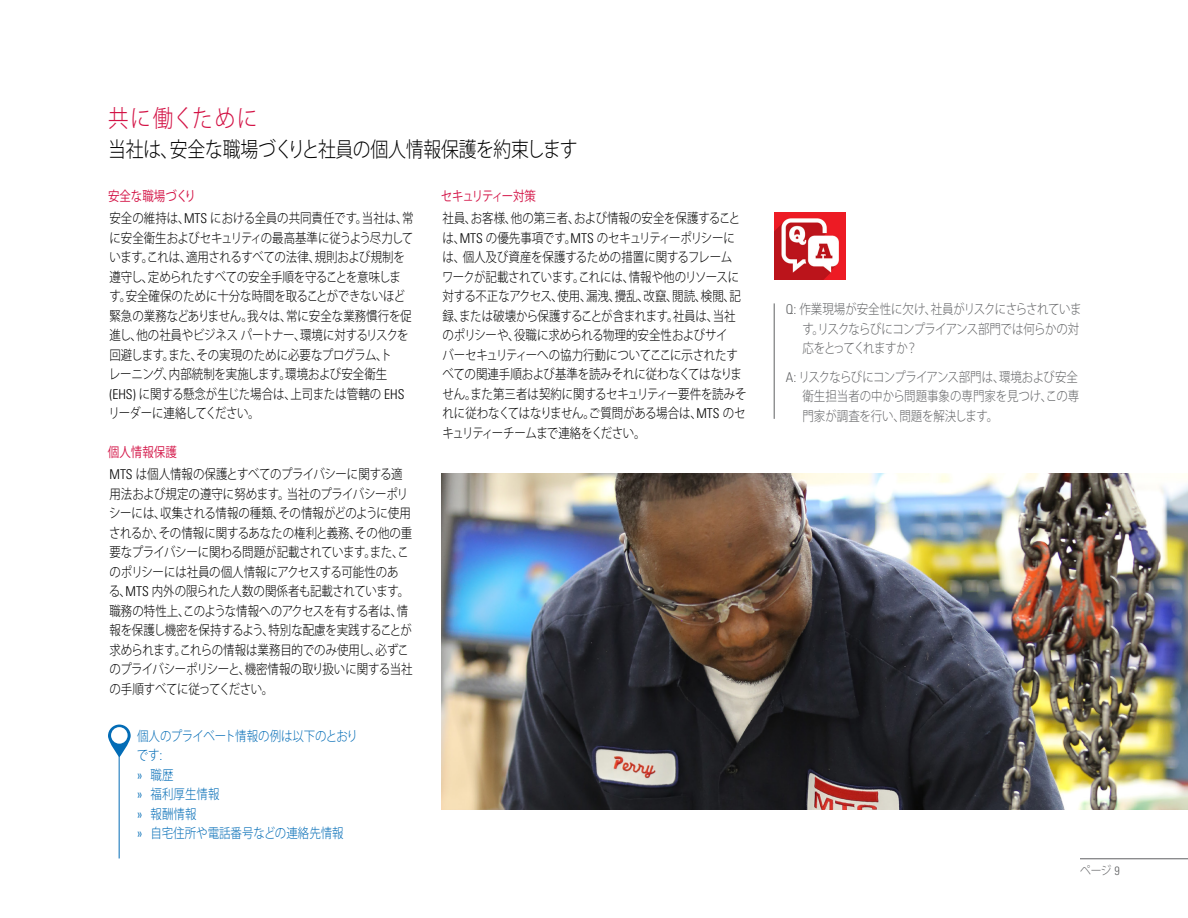
<style>
.page{position:relative;width:1188px;height:918px;background:#fff}
.page>*{position:absolute;margin:0;border:0;box-sizing:border-box;transform-origin:0 0}
.t1{font:300 24px "Koz Go Pro";letter-spacing:.095em;color:#d31245;scale:.85 1}
.t2{font:300 21px "Koz Go Pro";letter-spacing:-.01em;color:#000;scale:.85 1}
.t3{font:300 13.5px/19.5px "Koz Go Pro";letter-spacing:-.02em;color:#000;scale:.85 1}
.t4{font:300 13.5px/19.5px "Koz Go Pro";letter-spacing:-.02em;color:#636466;text-align:justify;scale:.85 1}
.t5{font:300 13.5px/19.5px "Koz Go Pro";letter-spacing:-.05em;color:#636466;scale:.85 1}
.t6{font:300 13.5px/19.5px "Koz Go Pro";color:#036cb6;scale:.85 1}
.t7{font:300 13.5px/21.9px "Koz Go Pro";color:#000;scale:.85 1}
.t8{font:13.5px "Koz Go Pro";letter-spacing:-.11em;color:#d31245;scale:.85 1}
.t9{font:300 12px "Koz Go Pro";color:#5f6062;scale:.9 1}
.s1{font-weight:400;color:#d31245}
.s2{font-family:"Univers";font-stretch:condensed}
</style>
<div class="page">
<img style="left:441px;top:473px;width:747px;height:337px">
<hr style="left:1080px;top:859px;width:108px;height:1px;background:#5f6062">
<img style="left:774px;top:213px;width:71px;height:66px">
<hr style="left:774px;top:303px;width:1px;height:116px;background:#5f6062">
<hr style="left:119px;top:733px;width:1px;height:125px;background:#036cb6">
<svg style="left:108px;top:725px;width:23px;height:32px"></svg>
<div style="left:111px;top:727px;width:17px;height:17px;background:#fff;border-radius:50%"></div>
<h1 class="t1" style="left:108px;top:103px;width:177px">共に働くために</h1>
<h2 class="t2" style="left:108px;top:136px;width:554px">当社は、安全な職場づくりと社員の個人情報保護を約束します</h2>
<p class="t7" style="left:108px;top:186px;width:361px"><span class="s1">安全な職場づくり<br></span>安全の維持は、<span class="s2">MTS</span> における全員の共同責任です。当社は、常</p>
<p class="t3" style="left:108px;top:228px;width:360px">に安全衛生およびセキュリティの最高基準に従うよう尽力しています。これは、適用されるすべての法律、規則および規制を遵守し、定められたすべての安全手順を守ることを意味します。安全確保のために十分な時間を取ることができないほど緊急の業務などありません。我々は、常に安全な業務慣行を促進し、他の社員やビジネスパートナー、環境に対するリスクを回避します。また、その実現のために必要なプログラム、ト<br>レーニング、内部統制を実施します。環境および安全衛生<span class="s2">(EHS)</span> に関する懸念が生じた場合は、上司または管轄の <span class="s2">EHS</span>リーダーに連絡してください。</p>
<p class="t3" style="left:108px;top:442px;width:348px;line-height:21.9px"><span class="s1">個人情報保護<br></span><span class="s2">MTS</span> は個人情報の保護とすべてのプライバシーに関する適</p>
<p class="t3" style="left:109px;top:484px;width:359px">用法および規定の遵守に努めます。当社のプライバシーポリシーには、収集される情報の種類、その情報がどのように使用されるか、その情報に関するあなたの権利と義務、その他の重要なプライバシーに関わる問題が記載されています。また、このポリシーには社員の個人情報にアクセスする可能性のある、<span class="s2">MTS</span> 内外の限られた人数の関係者も記載されています。職務の特性上、このような情報へのアクセスを有する者は、情報を保護し機密を保持するよう、特別な配慮を実践することが求められます。これらの情報は業務目的でのみ使用し、必ずこのプライバシーポリシーと、機密情報の取り扱いに関する当社の手順すべてに従ってください。</p>
<p class="t6" style="left:137px;top:726px;width:262px">個人のプライベート情報の例は以下のとおりです<span class="s2">:<br>»</span> 職歴<br><span class="s2">»</span> 福利厚生情報<br><span class="s2">»</span> 報酬情報<br><span class="s2">»</span> 自宅住所や電話番号などの連絡先情報</p>
<p class="t8" style="left:441px;top:188px;width:113px">セキュリティー対策</p>
<p class="t3" style="left:442px;top:209px;width:360px">社員、お客様、他の第三者、および情報の安全を保護することは、<span class="s2">MTS</span> の優先事項です。<span class="s2">MTS</span> のセキュリティーポリシーには、個人及び資産を保護するための措置に関するフレームワークが記載されています。これには、情報や他のリソースに対する不正なアクセス、使用、漏洩、攪乱、改竄、閲読、検閲、記録、または破壊から保護することが含まれます。社員は、当社のポリシーや、役職に求められる物理的安全性およびサイ<br>バーセキュリティーへの協力行動についてここに示されたすべての関連手順および基準を読みそれに従わなくてはなりません。また第三者は契約に関するセキュリティー要件を読みそれに従わなくてはなりません。ご質問がある場合は、<span class="s2">MTS</span> のセキュリティーチームまで連絡をください。</p>
<p class="t5" style="left:802px;top:300px;width:330px;text-indent:-16px"><span class="s2">Q:</span> 作業現場が安全性に欠け、社員がリスクにさらされています。リスクならびにコンプライアンス部門では何らかの対応をとってくれますか？</p>
<p class="t4" style="left:802px;top:367px;width:327px;text-indent:-16px"><span class="s2">A:</span> リスクならびにコンプライアンス部門は、環境および安全衛生担当者の中から問題事象の専門家を見つけ、この専門家が調査を行い、問題を解決します。</p>
<p class="t9" style="left:1080px;top:862px;width:46px">ページ <span class="s2">9</span></p>
</div>
